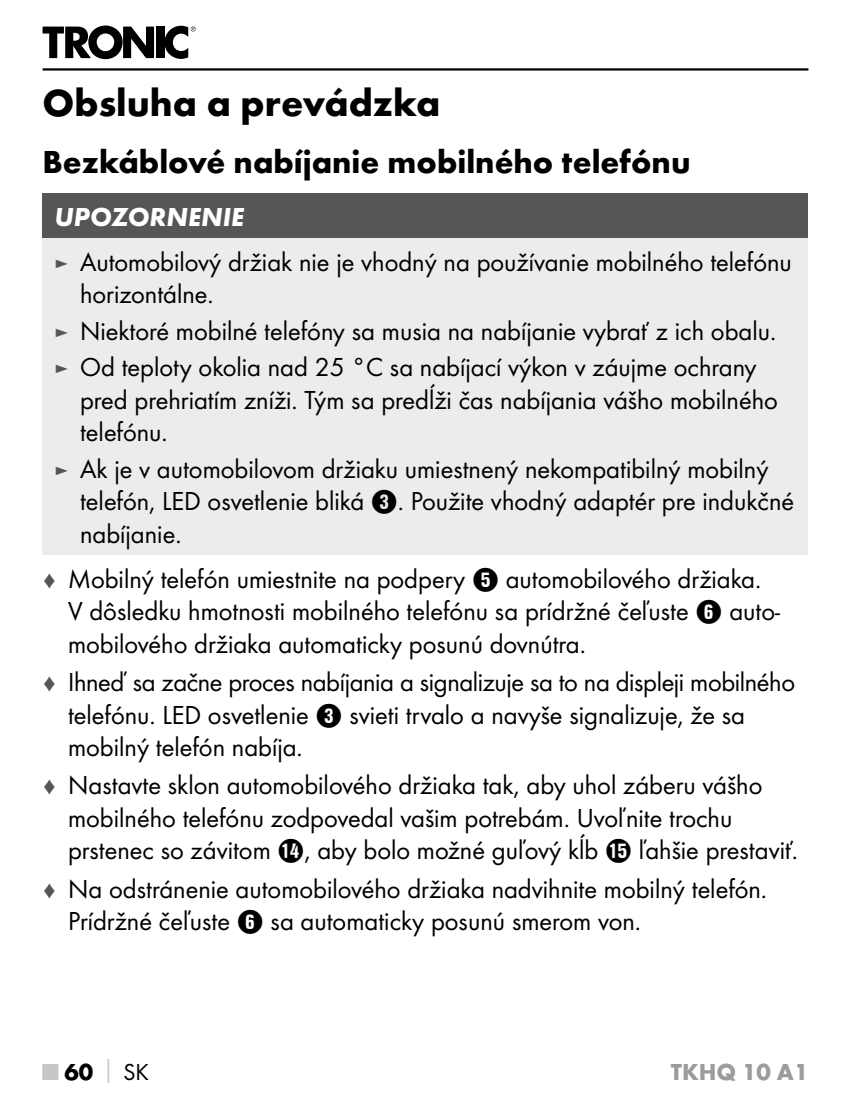
<style>
.page{position:relative;width:851px;height:1106px;background:#fff}
.page>*{position:absolute;margin:0;border:0;box-sizing:border-box;transform-origin:0 0}
.t1{font:700 39px "Futura";color:#000}
.t2{font:700 33px "Futura";color:#000}
.t3{font:27px/32.4px "Futura Boo";color:#000}
.t4{font:italic 700 27px "Futura";color:#fff}
.t5{font:700 24px "Futura";color:#9c9c9c}
.t6{font:700 24px "Futura";color:#c6c6c6}
.s1{font-size:21px;color:#565656}
.s2{font-family:"Hako PI Nummern"}
.s3{color:#000}
.s4{font-family:"Futura Boo";font-weight:400;color:#000}
</style>
<div class="page">
<hr style="left:43px;top:68px;width:765px;height:3px;background:#000">
<svg style="left:43px;top:26px;width:111px;height:33px"></svg>
<div style="left:156px;top:27px;width:8px;height:31px;background:#000"></div>
<svg style="left:164px;top:26px;width:32px;height:33px"></svg>
<div style="left:43px;top:193px;width:765px;height:45px;background:#565656"></div>
<div style="left:43px;top:238px;width:765px;height:317px;background:#ececec"></div>
<h1 class="t1" style="left:43px;top:79px;width:399px">Obsluha a prevádzka</h1>
<p class="t2" style="left:43px;top:141px;width:649px">Bezkáblové nabíjanie mobilného telefónu</p>
<p class="t4" style="left:55px;top:200px;width:191px">UPOZORNENIE</p>
<p class="t3" style="left:80px;top:245px;width:713px;text-indent:-26px"><span class="s1">►</span> Automobilový držiak nie je vhodný na používanie mobilného telefónu horizontálne.</p>
<p class="t3" style="left:55px;top:312px;width:723px;line-height:36.6px"><span class="s1">►</span> Niektoré mobilné telefóny sa musia na nabíjanie vybrať z ich obalu. <span class="s1">►</span> Od teploty okolia nad 25 °C sa nabíjací výkon v záujme ochrany</p>
<p class="t3" style="left:80px;top:383px;width:699px">pred prehriatím zníži. Tým sa predĺži čas nabíjania vášho mobilného telefónu.</p>
<p class="t3" style="left:80px;top:452px;width:715px;text-indent:-26px"><span class="s1">►</span> Ak je v automobilovom držiaku umiestnený nekompatibilný mobilný telefón, LED osvetlenie bliká <span class="s2">3</span>. Použite vhodný adaptér pre indukčné nabíjanie.</p>
<p class="t3" style="left:68px;top:562px;width:713px;text-indent:-26px"><span class="s1">♦</span> Mobilný telefón umiestnite na podpery <span class="s2">5</span> automobilového držiaka.<br>V dôsledku hmotnosti mobilného telefónu sa prídržné čeľuste <span class="s2">6</span> auto&shy;mobilového držiaka automaticky posunú dovnútra.</p>
<p class="t3" style="left:68px;top:665px;width:728px;text-indent:-26px"><span class="s1">♦</span> Ihneď sa začne proces nabíjania a signalizuje sa to na displeji mobilného telefónu. LED osvetlenie <span class="s2">3</span> svieti trvalo a navyše signalizuje, že sa mobilný telefón nabíja.</p>
<p class="t3" style="left:68px;top:769px;width:731px;text-indent:-26px"><span class="s1">♦</span> Nastavte sklon automobilového držiaka tak, aby uhol záberu vášho mobilného telefónu zodpovedal vašim potrebám. Uvoľnite trochu prstenec so závitom <span class="s2">r</span>, aby bolo možné guľový kĺb <span class="s2">t</span> ľahšie prestaviť.</p>
<p class="t3" style="left:68px;top:872px;width:700px;text-indent:-26px"><span class="s1">♦</span> Na odstránenie automobilového držiaka nadvihnite mobilný telefón.<br>Prídržné čeľuste <span class="s2">6</span> sa automaticky posunú smerom von.</p>
<p class="t6" style="left:43px;top:1056px;width:108px">■ <span class="s3">60</span>│<span class="s4">SK</span></p>
<p class="t5" style="left:670px;top:1057px;width:139px">TKHQ 10 A1</p>
</div>
